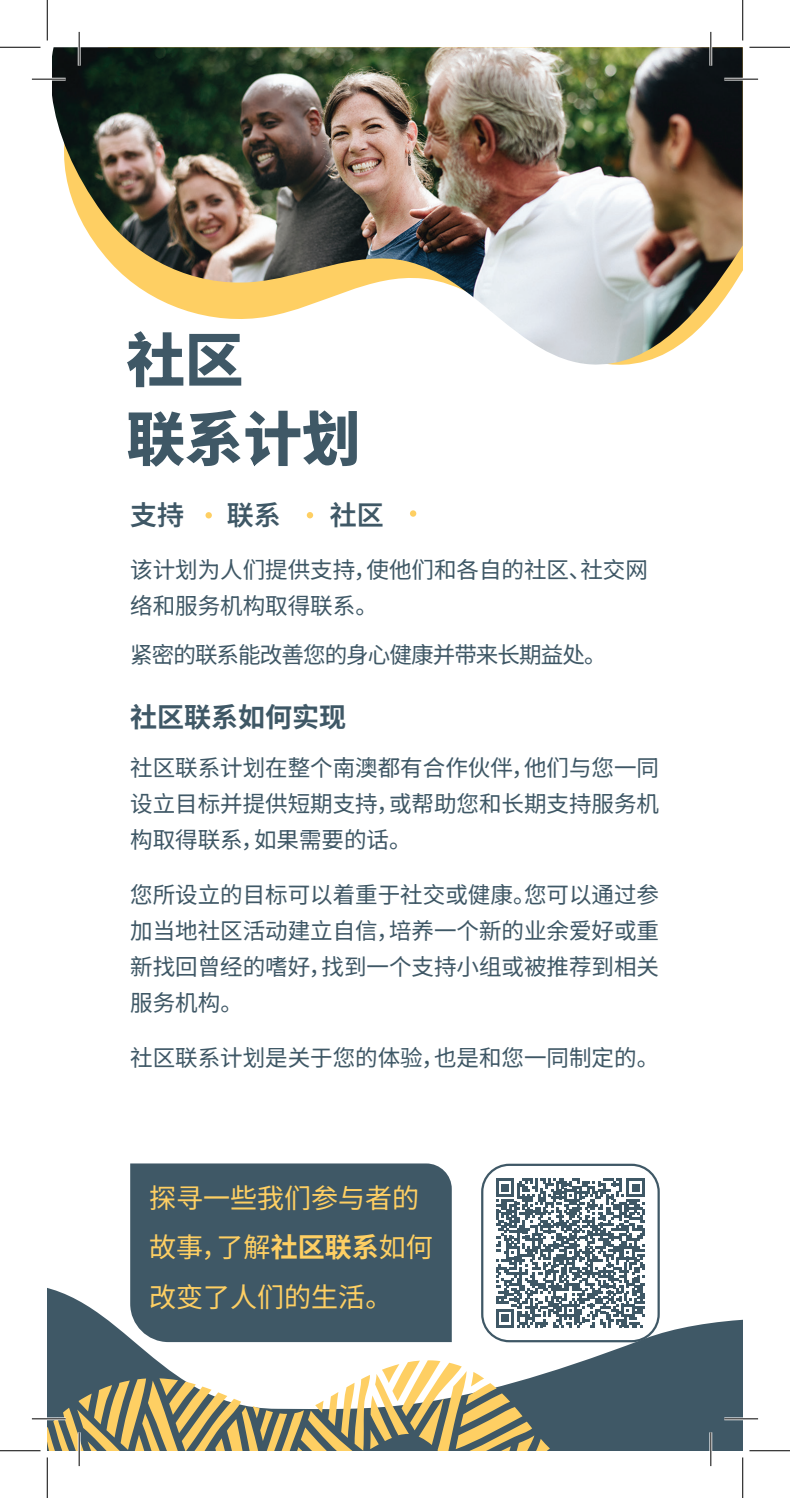
<style>
.page{position:relative;width:790px;height:1498px;background:#fff}
.page>*{position:absolute;margin:0;border:0;box-sizing:border-box;transform-origin:0 0}
.t1{font:900 58.5px "Noto Sans SC";color:#3f5866}
.t2{font:27px/49.5px "Noto Sans SC";color:#fecf63}
.t3{font:700 27px "Noto Sans SC";color:#3f5866}
.t4{font:600 27px "Noto Sans SC";color:#3f5866}
.t5{font:22.5px/36px "Noto Sans SC";color:#3f5866;text-align:justify}
.t6{font:22.5px "Noto Sans SC";letter-spacing:-.04em;color:#3f5866}
.s1{font-weight:700}
</style>
<div class="page">
<img style="left:52px;top:47px;width:690px;height:318px">
<svg style="left:47px;top:1288px;width:695px;height:72px"></svg>
<svg style="left:47px;top:1360px;width:695px;height:90px;fill:#3f5866"></svg>
<div style="left:130px;top:1163px;width:322px;height:179px;background:#3f5866"></div>
<svg style="left:496px;top:1178px;width:149px;height:149px"></svg>
<div style="left:481px;top:1163px;width:179px;height:179px;border:2px solid #3f5866;border-radius:27px"></div>
<div style="left:205px;top:512px;width:7px;height:6px;background:#fecf63;border-radius:50%"></div>
<svg style="left:307px;top:512px;width:6px;height:6px"></svg>
<div style="left:410px;top:510px;width:6px;height:7px;background:#fecf63;border-radius:50%"></div>
<hr style="left:32px;top:78px;width:34px;height:3px;background:#fff">
<hr style="left:724px;top:78px;width:34px;height:3px;background:#fff">
<hr style="left:32px;top:1417px;width:34px;height:3px;background:#fff">
<hr style="left:724px;top:1417px;width:34px;height:3px;background:#fff">
<hr style="left:78px;top:32px;width:3px;height:34px;background:#fff">
<hr style="left:78px;top:1432px;width:3px;height:34px;background:#fff">
<hr style="left:709px;top:32px;width:3px;height:34px;background:#fff">
<hr style="left:709px;top:1432px;width:3px;height:34px;background:#fff">
<hr style="left:32px;top:79px;width:34px;height:1px;background:#000">
<hr style="left:724px;top:79px;width:34px;height:1px;background:#000">
<hr style="left:32px;top:1418px;width:34px;height:1px;background:#000">
<hr style="left:724px;top:1418px;width:34px;height:1px;background:#000">
<hr style="left:79px;top:32px;width:1px;height:34px;background:#000">
<hr style="left:79px;top:1432px;width:1px;height:34px;background:#000">
<hr style="left:710px;top:32px;width:1px;height:34px;background:#000">
<hr style="left:710px;top:1432px;width:1px;height:34px;background:#000">
<hr style="left:0;top:47px;width:40px;height:1px;background:#000">
<hr style="left:749px;top:47px;width:41px;height:1px;background:#000">
<hr style="left:0;top:1450px;width:40px;height:1px;background:#000">
<hr style="left:749px;top:1450px;width:41px;height:1px;background:#000">
<hr style="left:47px;top:0;width:1px;height:40px;background:#000">
<hr style="left:47px;top:1457px;width:1px;height:41px;background:#000">
<hr style="left:742px;top:0;width:1px;height:40px;background:#000">
<hr style="left:742px;top:1457px;width:1px;height:41px;background:#000">
<h1 class="t1" style="left:126px;top:327px;width:118px">社区</h1>
<h1 class="t1" style="left:126px;top:406px;width:235px">联系计划</h1>
<h2 class="t4" style="left:130px;top:499px;width:56px">支持</h2>
<h2 class="t4" style="left:227px;top:499px;width:55px">联系</h2>
<h2 class="t4" style="left:330px;top:499px;width:55px">社区</h2>
<p class="t5" style="left:130px;top:552px;width:519px">该计划为人们提供支持，使他们和各自的社区、社交网络和服务机构取得联系。</p>
<p class="t6" style="left:130px;top:642px;width:478px">紧密的联系能改善您的身心健康并带来长期益处。</p>
<h2 class="t3" style="left:130px;top:702px;width:218px">社区联系如何实现</h2>
<p class="t5" style="left:130px;top:750px;width:530px">社区联系计划在整个南澳都有合作伙伴，他们与您一同设立目标并提供短期支持，或帮助您和长期支持服务机构取得联系，如果需要的话。</p>
<p class="t5" style="left:130px;top:877px;width:530px">您所设立的目标可以着重于社交或健康。您可以通过参加当地社区活动建立自信，培养一个新的业余爱好或重新找回曾经的嗜好，找到一个支持小组或被推荐到相关服务机构。</p>
<h2 class="t5" style="left:130px;top:1040px;width:530px">社区联系计划是关于您的体验，也是和您一同制定的。</h2>
<h2 class="t2" style="left:149px;top:1173px;width:285px">探寻一些我们参与者的故事，了解<span class="s1">社区联系</span>如何改变了人们的生活。</h2>
</div>
